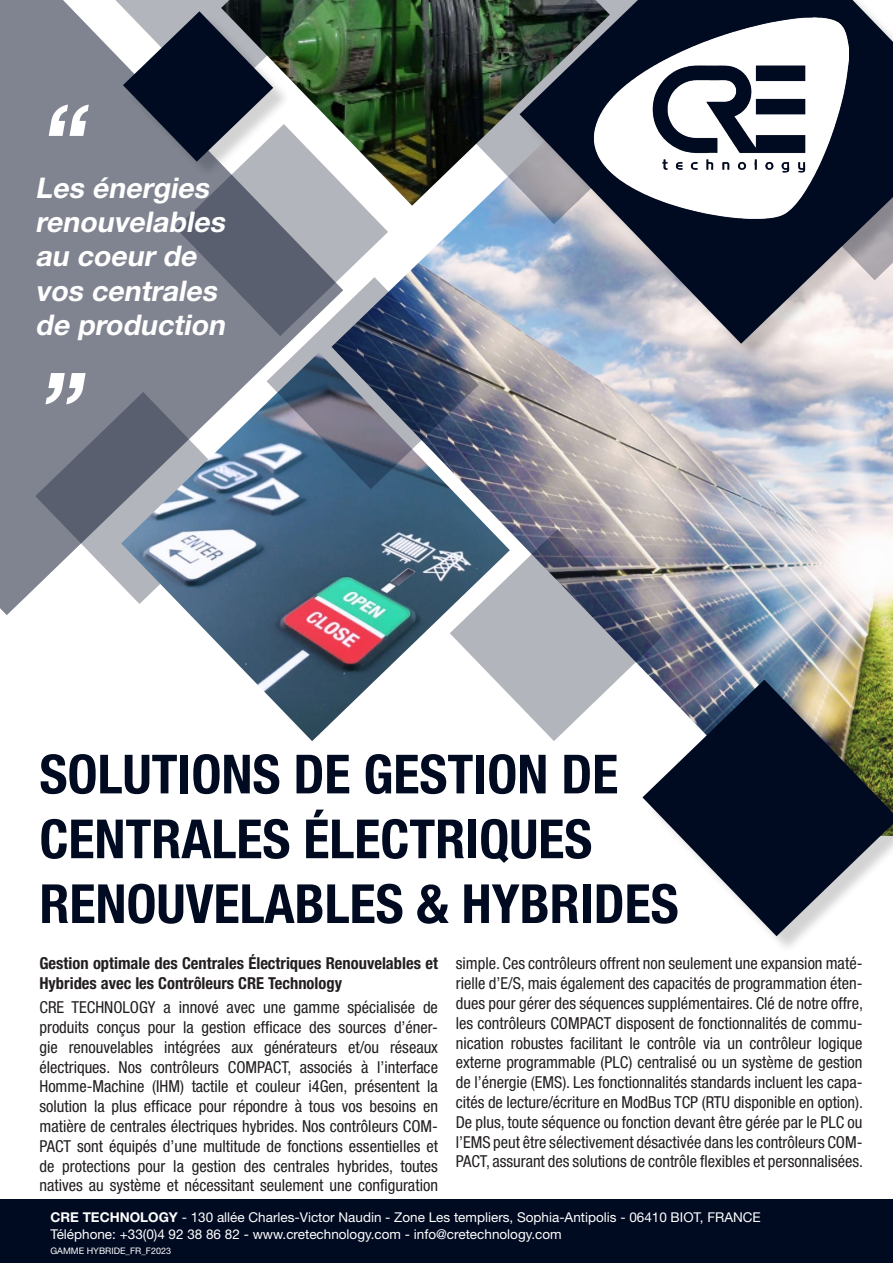
<style>
.page{position:relative;width:893px;height:1263px;background:#fff}
.page>*{position:absolute;margin:0;border:0;box-sizing:border-box;transform-origin:0 0}
.t1{font:italic 700 97.5px "Helvetica Neue LT Std";color:#fff}
.t2{font:700 condensed 54px/64.8px "Helvetica Neue LT Std";color:#000a21}
.t3{font:italic 700 28.5px/34.2px "Helvetica Neue LT Std";color:#fff}
.Descriptif{font:condensed 16.5px/19.8px "Helvetica Neue LT Std";color:#231f20;text-align:justify}
.Descriptif-2{font:700 condensed 16.5px/19.8px "Helvetica Neue LT Std";color:#231f20}
.t4{font:13.5px "Helvetica Neue LT Std";color:#fff}
.t5{font:9px "Helvetica Neue LT Std";color:#fff}
.s1{font-weight:700}
</style>
<div class="page">
<img style="left:662px;top:362px;width:231px;height:318px">
<div style="left:0;top:0;width:35px;height:615px;background:#808490"></div>
<div style="left:523px;top:0;width:370px;height:362px;background:#231f20;opacity:.2"></div>
<svg style="left:662px;top:0;width:231px;height:344px;background:#626572"></svg>
<svg style="left:770px;top:68px;width:123px;height:212px;background:#2d3345"></svg>
<img style="left:35px;top:0;width:627px;height:741px">
<img style="left:594px;top:18px;width:255px;height:201px">
<svg style="left:642px;top:680px;width:251px;height:256px;fill:#000a21"></svg>
<div style="left:0;top:1199px;width:893px;height:64px;background:#000a21"></div>
<p class="t1" style="left:35px;top:79px;width:70px">‘‘</p>
<p class="t3" style="left:35px;top:170px;width:197px">Les énergies renouvelables au coeur de vos centrales de production</p>
<p class="t1" style="left:99px;top:430px;width:70px;rotate:-180deg">‘‘</p>
<p class="t2" style="left:39px;top:741px;width:580px">SOLUTIONS DE GESTION DE<br>CENTRALES ÉLECTRIQUES</p>
<p class="t2" style="left:39px;top:871px;width:641px">RENOUVELABLES &amp; HYBRIDES</p>
<p class="Descriptif-2" style="left:39px;top:953px;width:400px">Gestion optimale des Centrales Électriques Renouvelables et<br>Hybrides avec les Contrôleurs CRE Technology</p>
<p class="Descriptif" style="left:39px;top:997px;width:400px">CRE TECHNOLOGY a innové avec une gamme spécialisée de produits conçus pour la gestion efficace des sources d’éner&shy;gie renouvelables intégrées aux générateurs et/ou réseaux électriques. Nos contrôleurs COMPACT, associés à l’interface Homme-Machine (IHM) tactile et couleur i4Gen, présentent la solution la plus efficace pour répondre à tous vos besoins en matière de centrales électriques hybrides. Nos contrôleurs COM-PACT sont équipés d’une multitude de fonctions essentielles et de protections pour la gestion des centrales hybrides, toutes natives au système et nécessitant seulement une configuration</p>
<p class="Descriptif" style="left:456px;top:953px;width:409px">simple. Ces contrôleurs offrent non seulement une expansion maté&shy;rielle d’E/S, mais également des capacités de programmation éten&shy;dues pour gérer des séquences supplémentaires. Clé de notre offre, les contrôleurs COMPACT disposent de fonctionnalités de commu&shy;nication robustes facilitant le contrôle via un contrôleur logique externe programmable (PLC) centralisé ou un système de gestion de l’énergie (EMS). Les fonctionnalités standards incluent les capa&shy;cités de lecture/écriture en ModBus TCP (RTU disponible en option).<br>De plus, toute séquence ou fonction devant être gérée par le PLC ou l’EMS peut être sélectivement désactivée dans les contrôleurs COM-PACT, assurant des solutions de contrôle flexibles et personnalisées.</p>
<p class="t4" style="left:50px;top:1209px;width:712px"><span class="s1">CRE TECHNOLOGY</span> - 130 allée Charles-Victor Naudin - Zone Les templiers, Sophia-Antipolis - 06410 BIOT, FRANCE</p>
<p class="t4" style="left:50px;top:1226px;width:513px">Téléphone: +33(0)4 92 38 86 82 - www.cretechnology.com - info@cretechnology.com</p>
<p class="t5" style="left:50px;top:1245px;width:122px">GAMME HYBRIDE_FR_F2023</p>
</div>
